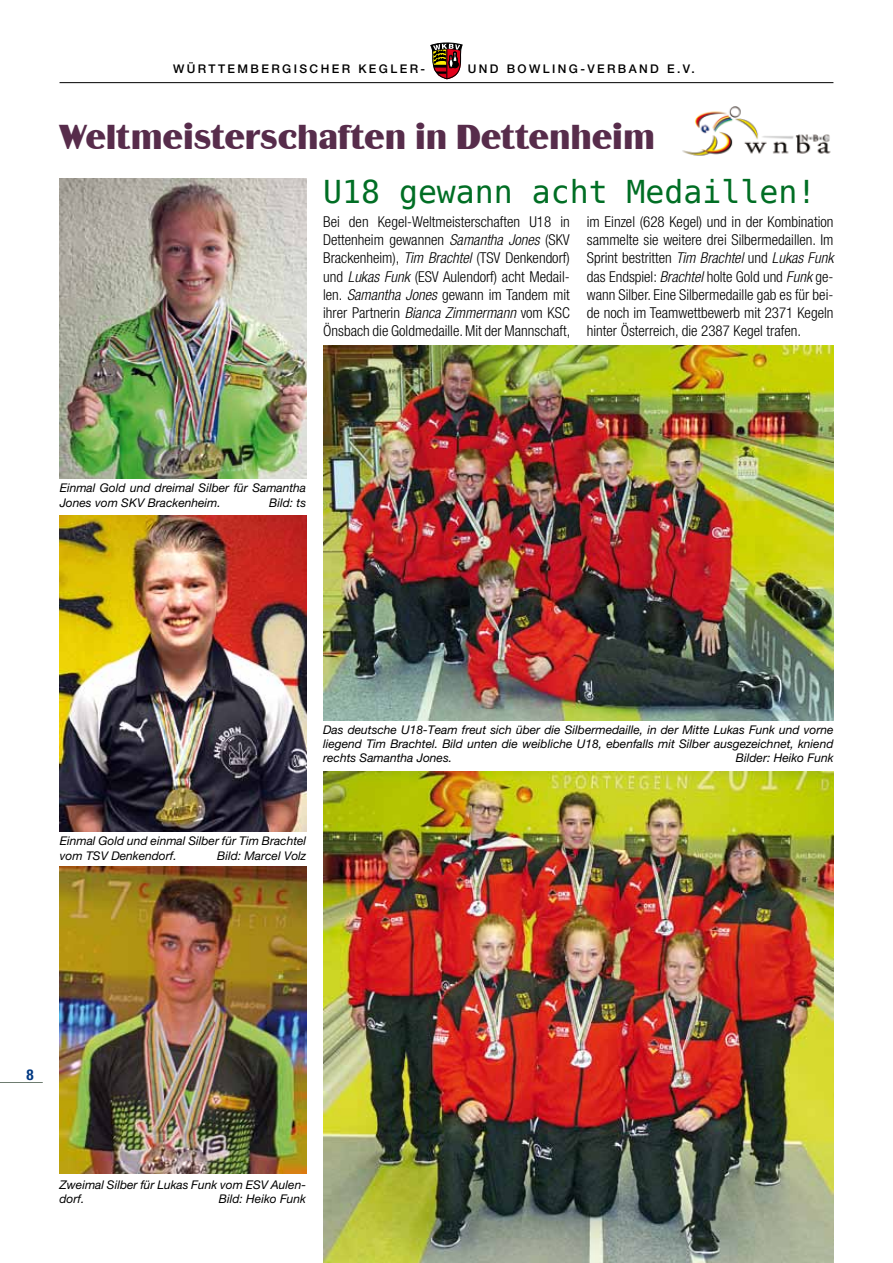
<style>
.page{position:relative;width:893px;height:1263px;background:#fff}
.page>*{position:absolute;margin:0;border:0;box-sizing:border-box;transform-origin:0 0}
.t1{font:36px "Binner D";color:#572c4b}
.t2{font:31.5px "DejaVu Sans Mono";color:#006e24}
.t3{font:300 condensed 15px/18px "Helvetica Neue LT Pro";color:#000;text-align:justify}
.t4{font:700 condensed 15px "Helvetica Neue LT Pro";color:#003882}
.t5{font:italic 12px/14.4px "Helvetica Neue LT Pro";color:#000}
.t6{font:500 12px "Helvetica Neue LT Pro";letter-spacing:.2em;color:#000}
.s1{font-style:italic}
</style>
<div class="page">
<hr style="left:60px;top:82px;width:773px;height:1px;background:#000">
<svg style="left:430px;top:43px;width:33px;height:36px"></svg>
<hr style="left:0;top:1082px;width:43px;height:1px;background:#6e7c70">
<img style="left:323px;top:346px;width:510px;height:374px">
<img style="left:323px;top:771px;width:510px;height:492px">
<img style="left:60px;top:179px;width:246px;height:300px">
<img style="left:60px;top:516px;width:246px;height:315px">
<img style="left:60px;top:867px;width:246px;height:306px">
<img style="left:682px;top:106px;width:149px;height:50px">
<p class="t6" style="left:173px;top:62px;width:254px">WÜRTTEMBERGISCHER KEGLER-</p>
<p class="t6" style="left:468px;top:62px;width:228px">UND BOWLING-VERBAND E.V.</p>
<h1 class="t1" style="left:60px;top:117px;width:597px">Weltmeisterschaften in Dettenheim</h1>
<h2 class="t2" style="left:323px;top:170px;width:495px">U18 gewann acht Medaillen!</h2>
<p class="t3" style="left:323px;top:213px;width:249px">Bei den Kegel-Weltmeisterschaften U18 in Dettenheim gewannen <span class="s1">Samantha Jones</span> (SKV Brackenheim), <span class="s1">Tim Brachtel</span> (TSV Denkendorf) und <span class="s1">Lukas Funk</span> (ESV Aulendorf) acht Medail&shy;len. <span class="s1">Samantha Jones</span> gewann im Tandem mit ihrer Partnerin <span class="s1">Bianca Zimmermann</span> vom KSC Önsbach die Goldmedaille. Mit der Mannschaft,</p>
<p class="t3" style="left:587px;top:213px;width:248px">im Einzel (628 Kegel) und in der Kombination sammelte sie weitere drei Silbermedaillen. Im Sprint bestritten <span class="s1">Tim Brachtel</span> und <span class="s1">Lukas Funk </span>das Endspiel: <span class="s1">Brachtel</span> holte Gold und <span class="s1">Funk</span> ge&shy;wann Silber. Eine Silbermedaille gab es für bei&shy;de noch im Teamwettbewerb mit 2371 Kegeln hinter Österreich, die 2387 Kegel trafen.</p>
<p class="t5" style="left:60px;top:481px;width:248px">Einmal Gold und dreimal Silber für Samantha<br>Jones vom SKV Brackenheim.</p>
<p class="t5" style="left:269px;top:495px;width:38px">Bild: ts</p>
<p class="t5" style="left:323px;top:722px;width:512px;text-align:justify">Das deutsche U18-Team freut sich über die Silbermedaille, in der Mitte Lukas Funk und vorne liegend Tim Brachtel. Bild unten die weibliche U18, ebenfalls mit Silber ausgezeichnet, kniend rechts Samantha Jones.</p>
<p class="t5" style="left:736px;top:751px;width:99px">Bilder: Heiko Funk</p>
<p class="t5" style="left:60px;top:834px;width:248px">Einmal Gold und einmal Silber für Tim Brachtel vom TSV Denkendorf.</p>
<p class="t5" style="left:217px;top:848px;width:91px">Bild: Marcel Volz</p>
<p class="t4" style="left:26px;top:1066px;width:9px">8</p>
<p class="t5" style="left:60px;top:1177px;width:248px">Zweimal Silber für Lukas Funk vom ESV Aulen&shy;dorf.</p>
<p class="t5" style="left:219px;top:1191px;width:89px">Bild: Heiko Funk</p>
</div>
